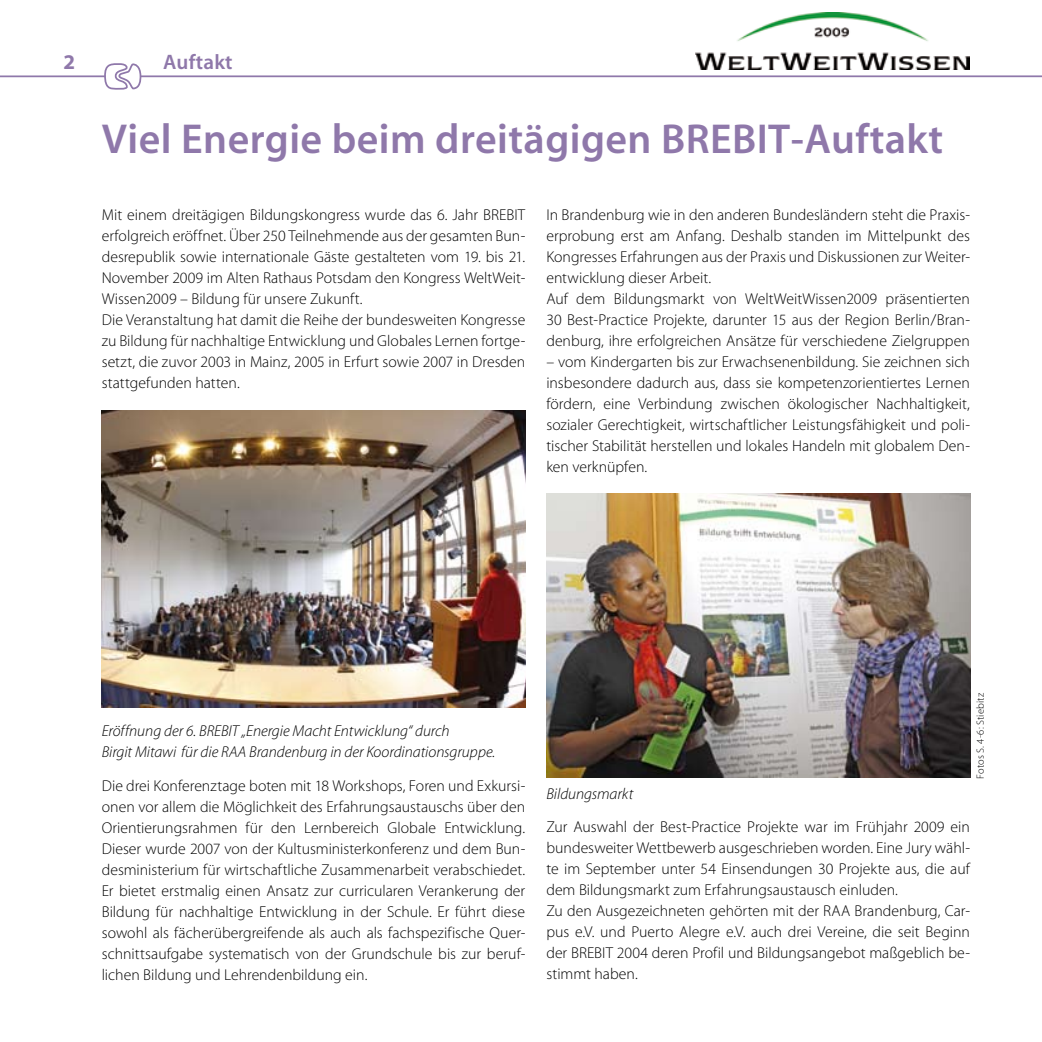
<style>
.page{position:relative;width:1042px;height:1042px;background:#fff}
.page>*{position:absolute;margin:0;border:0;box-sizing:border-box;transform-origin:0 0}
.t1{font:42px "Myriad MM 565 600";letter-spacing:.01em;color:#8f78aa}
.t2{font:21px "Myriad MM 565 600";letter-spacing:.01em;color:#8f78aa}
.t3{font:21px "Myriad MM 700 600";color:#8f78aa}
.t4{font:15.75px/21px "Myriad MM 215 600";color:#000}
.t5{font:15.75px/21px "Myriad MM It 215 600";color:#000}
.t6{font:10.5px "Myriad MM 215 600";letter-spacing:.015em;color:#000}
</style>
<div class="page">
<hr style="left:0;top:75px;width:105px;height:2px;background:#8f78aa">
<hr style="left:141px;top:75px;width:901px;height:2px;background:#8f78aa">
<svg style="left:103px;top:63px;width:39px;height:27px"></svg>
<img style="left:546px;top:493px;width:424px;height:284px">
<img style="left:102px;top:411px;width:423px;height:296px">
<img style="left:696px;top:13px;width:273px;height:57px">
<h2 class="t3" style="left:64px;top:52px;width:13px">2</h2>
<h2 class="t2" style="left:163px;top:52px;width:71px">Auftakt</h2>
<h1 class="t1" style="left:102px;top:119px;width:843px">Viel Energie beim dreitägigen BREBIT-Auftakt</h1>
<p class="t4" style="left:102px;top:205px;width:425px">Mit einem dreitägigen Bildungskongress wurde das 6. Jahr BREBIT erfolgreich eröffnet. Über 250 Teilnehmende aus der gesamten Bun&shy;desrepublik sowie internationale Gäste gestalteten vom 19. bis 21.<br>November 2009 im Alten Rathaus Potsdam den Kongress WeltWeit-Wissen2009 – Bildung für unsere Zukunft.<br>Die Veranstaltung hat damit die Reihe der bundesweiten Kongresse zu Bildung für nachhaltige Entwicklung und Globales Lernen fortge&shy;setzt, die zuvor 2003 in Mainz, 2005 in Erfurt sowie 2007 in Dresden stattgefunden hatten.</p>
<p class="t4" style="left:546px;top:205px;width:425px">In Brandenburg wie in den anderen Bundesländern steht die Praxis&shy;erprobung erst am Anfang. Deshalb standen im Mittelpunkt des Kongresses Erfahrungen aus der Praxis und Diskussionen zur Weiter&shy;entwicklung dieser Arbeit.<br>Auf dem Bildungsmarkt von WeltWeitWissen2009 präsentierten 30 Best-Practice Projekte, darunter 15 aus der Region Berlin/Bran&shy;denburg, ihre erfolgreichen Ansätze für verschiedene Zielgruppen</p>
<p class="t4" style="left:546px;top:352px;width:425px;text-align:justify">– vom Kindergarten bis zur Erwachsenenbildung. Sie zeichnen sich insbesondere dadurch aus, dass sie kompetenzorientiertes Lernen fördern, eine Verbindung zwischen ökologischer Nachhaltigkeit, sozialer Gerechtigkeit, wirtschaftlicher Leistungsfähigkeit und poli&shy;tischer Stabilität herstellen und lokales Handeln mit globalem Den&shy;ken verknüpfen.</p>
<p class="t5" style="left:102px;top:721px;width:395px">Eröffnung der 6. BREBIT „Energie Macht Entwicklung“ durch<br>Birgit Mitawi für die RAA Brandenburg in der Koordinationsgruppe.</p>
<p class="t4" style="left:102px;top:776px;width:425px;text-align:justify">Die drei Konferenztage boten mit 18 Workshops, Foren und Exkursi&shy;onen vor allem die Möglichkeit des Erfahrungsaustauschs über den Orientierungsrahmen für den Lernbereich Globale Entwicklung.<br>Dieser wurde 2007 von der Kultusministerkonferenz und dem Bun&shy;desministerium für wirtschaftliche Zusammenarbeit verabschiedet.<br>Er bietet erstmalig einen Ansatz zur curricularen Verankerung der Bildung für nachhaltige Entwicklung in der Schule. Er führt diese sowohl als fächerübergreifende als auch als fachspezifische Quer&shy;schnittsaufgabe systematisch von der Grundschule bis zur beruf&shy;lichen Bildung und Lehrendenbildung ein.</p>
<p class="t5" style="left:546px;top:784px;width:88px">Bildungsmarkt</p>
<p class="t6" style="left:975px;top:779px;width:87px;rotate:-90deg">Fotos S. 4-6: Stiebitz</p>
<p class="t4" style="left:546px;top:816px;width:425px">Zur Auswahl der Best-Practice Projekte war im Frühjahr 2009 ein bundesweiter Wettbewerb ausgeschrieben worden. Eine Jury wähl&shy;te im September unter 54 Einsendungen 30 Projekte aus, die auf dem Bildungsmarkt zum Erfahrungsaustausch einluden.<br>Zu den Ausgezeichneten gehörten mit der RAA Brandenburg, Car&shy;pus e.V. und Puerto Alegre e.V. auch drei Vereine, die seit Beginn der BREBIT 2004 deren Profil und Bildungsangebot maßgeblich be&shy;stimmt haben.</p>
</div>
